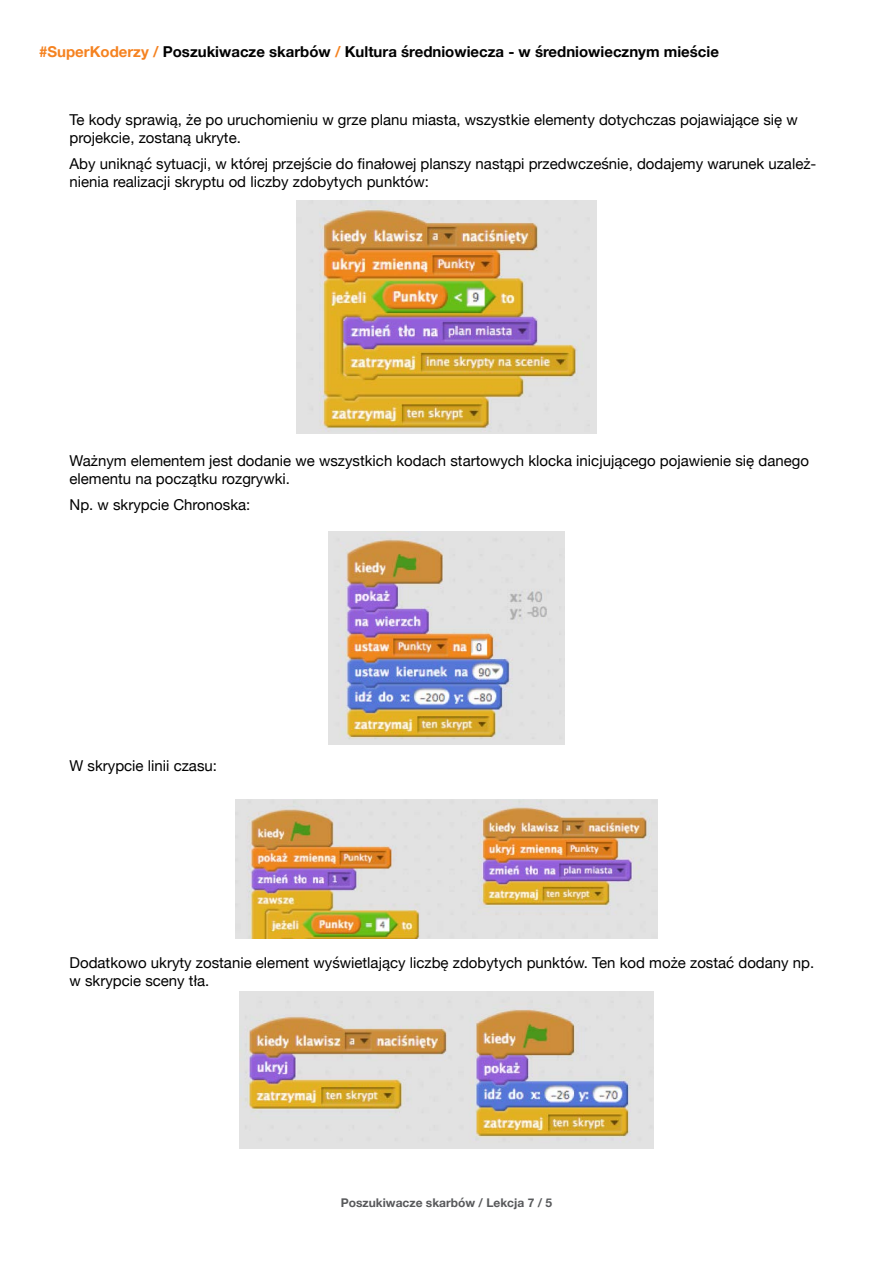
<style>
.page{position:relative;width:893px;height:1263px;background:#fff}
.page>*{position:absolute;margin:0;border:0;box-sizing:border-box;transform-origin:0 0}
.t1{font:15px/18px "Helvetica Neue";color:#000}
.t2{font:700 15px "Helvetica Neue";color:#000}
.t3{font:700 12px "Helvetica Neue";color:#58595b}
.s1{color:#f58220}
</style>
<div class="page">
<img style="left:236px;top:799px;width:421px;height:139px">
<img style="left:296px;top:201px;width:301px;height:232px">
<img style="left:328px;top:531px;width:237px;height:213px">
<img style="left:239px;top:992px;width:415px;height:156px">
<p class="t2" style="left:39px;top:40px;width:681px"><span class="s1">#SuperKoderzy /</span> Poszukiwacze skarbów <span class="s1">/</span> Kultura średniowiecza - w średniowiecznym mieście</p>
<p class="t1" style="left:70px;top:111px;width:730px">Te kody sprawią, że po uruchomieniu w grze planu miasta, wszystkie elementy dotychczas pojawiające się w projekcie, zostaną ukryte.</p>
<p class="t1" style="left:70px;top:156px;width:748px">Aby uniknąć sytuacji, w której przejście do finałowej planszy nastąpi przedwcześnie, dodajemy warunek uzależ&shy;nienia realizacji skryptu od liczby zdobytych punktów:</p>
<p class="t1" style="left:70px;top:452px;width:741px">Ważnym elementem jest dodanie we wszystkich kodach startowych klocka inicjującego pojawienie się danego elementu na początku rozgrywki.</p>
<p class="t1" style="left:70px;top:497px;width:182px">Np. w skrypcie Chronoska:</p>
<p class="t1" style="left:70px;top:757px;width:149px">W skrypcie linii czasu:</p>
<p class="t1" style="left:70px;top:954px;width:746px">Dodatkowo ukryty zostanie element wyświetlający liczbę zdobytych punktów. Ten kod może zostać dodany np. w skrypcie sceny tła.</p>
<p class="t3" style="left:341px;top:1194px;width:213px">Poszukiwacze skarbów / Lekcja 7 / 5</p>
</div>
